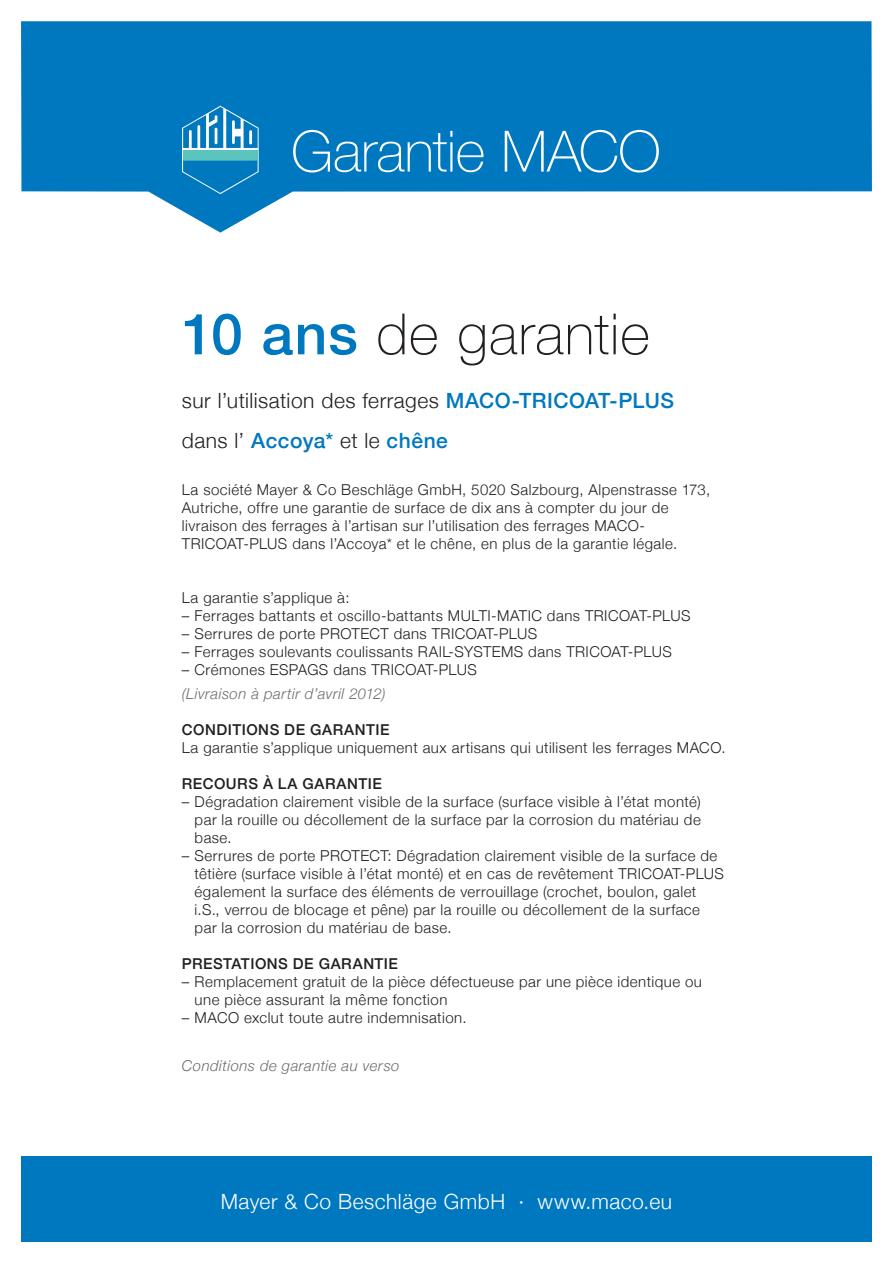
<style>
.page{position:relative;width:893px;height:1263px;background:#fff}
.page>*{position:absolute;margin:0;border:0;box-sizing:border-box;transform-origin:0 0}
.t1{font:100 57px "Helvetica Neue";letter-spacing:.015em;color:#231f20}
.t2{font:100 57px "Helvetica Neue";letter-spacing:-.01em;color:#fff}
.t3{font:300 21px/39.6px "Helvetica Neue";letter-spacing:.025em;color:#231f20}
.t4{font:300 21px "Helvetica Neue";letter-spacing:.025em;color:#fff}
.t5{font:300 15px/18px "Helvetica Neue";letter-spacing:.03em;color:#231f20}
.t6{font:500 15px "Helvetica Neue";letter-spacing:.035em;color:#231f20}
.t7{font:italic 300 15px "Helvetica Neue";letter-spacing:.03em;color:#6c6d70}
.s1{font-weight:500;color:#0078c0}
</style>
<div class="page">
<svg style="left:21px;top:21px;width:851px;height:212px;fill:#0078c0"></svg>
<svg style="left:182px;top:106px;width:77px;height:88px;background:#3195c9"></svg>
<div style="left:21px;top:1157px;width:851px;height:85px;background:#0078c0"></div>
<h1 class="t2" style="left:291px;top:108px;width:371px">Garantie MACO</h1>
<h1 class="t1" style="left:182px;top:291px;width:469px"><span class="s1">10 ans</span> de garantie</h1>
<h2 class="t3" style="left:182px;top:379px;width:494px">sur l’utilisation des ferrages <span class="s1">MACO-TRICOAT-PLUS </span>dans l’ <span class="s1">Accoya*</span> et le <span class="s1">chêne</span></h2>
<p class="t5" style="left:182px;top:480px;width:530px">La société Mayer &amp; Co Beschläge GmbH, 5020 Salzbourg, Alpenstrasse 173, Autriche, offre une garantie de surface de dix ans à compter du jour de livraison des ferrages à l’artisan sur l’utilisation des ferrages MACO-TRICOAT-PLUS dans l’Accoya* et le chêne, en plus de la garantie légale.</p>
<p class="t5" style="left:182px;top:588px;width:169px">La garantie s’applique à:</p>
<p class="t5" style="left:182px;top:606px;width:510px">– Ferrages battants et oscillo-battants MULTI-MATIC dans TRICOAT-PLUS</p>
<p class="t5" style="left:182px;top:624px;width:357px">– Serrures de porte PROTECT dans TRICOAT-PLUS</p>
<p class="t5" style="left:182px;top:642px;width:491px">– Ferrages soulevants coulissants RAIL-SYSTEMS dans TRICOAT-PLUS</p>
<p class="t5" style="left:182px;top:660px;width:297px">– Crémones ESPAGS dans TRICOAT-PLUS</p>
<p class="t7" style="left:182px;top:682px;width:205px">(Livraison à partir d’avril 2012)</p>
<p class="t6" style="left:182px;top:718px;width:209px">CONDITIONS DE GARANTIE</p>
<p class="t5" style="left:182px;top:738px;width:545px">La garantie s’applique uniquement aux artisans qui utilisent les ferrages MACO.</p>
<p class="t6" style="left:182px;top:772px;width:202px">RECOURS À LA GARANTIE</p>
<p class="t5" style="left:195px;top:792px;width:508px;text-align:justify;text-indent:-13px">– Dégradation clairement visible de la surface (surface visible à l’état monté) par la rouille ou décollement de la surface par la corrosion du matériau de base.</p>
<p class="t5" style="left:195px;top:846px;width:531px;text-indent:-13px">– Serrures de porte PROTECT: Dégradation clairement visible de la surface de têtière (surface visible à l’état monté) et en cas de revêtement TRICOAT-PLUS également la surface des éléments de verrouillage (crochet, boulon, galet i.S., verrou de blocage et pêne) par la rouille ou décollement de la surface par la corrosion du matériau de base.</p>
<p class="t6" style="left:182px;top:952px;width:218px">PRESTATIONS DE GARANTIE</p>
<p class="t5" style="left:195px;top:972px;width:509px;text-indent:-13px">– Remplacement gratuit de la pièce défectueuse par une pièce identique ou une pièce assurant la même fonction</p>
<p class="t5" style="left:182px;top:1008px;width:286px">– MACO exclut toute autre indemnisation.</p>
<p class="t7" style="left:182px;top:1054px;width:219px">Conditions de garantie au verso</p>
<h2 class="t4" style="left:221px;top:1185px;width:453px">Mayer &amp; Co Beschläge GmbH · www.maco.eu</h2>
</div>
